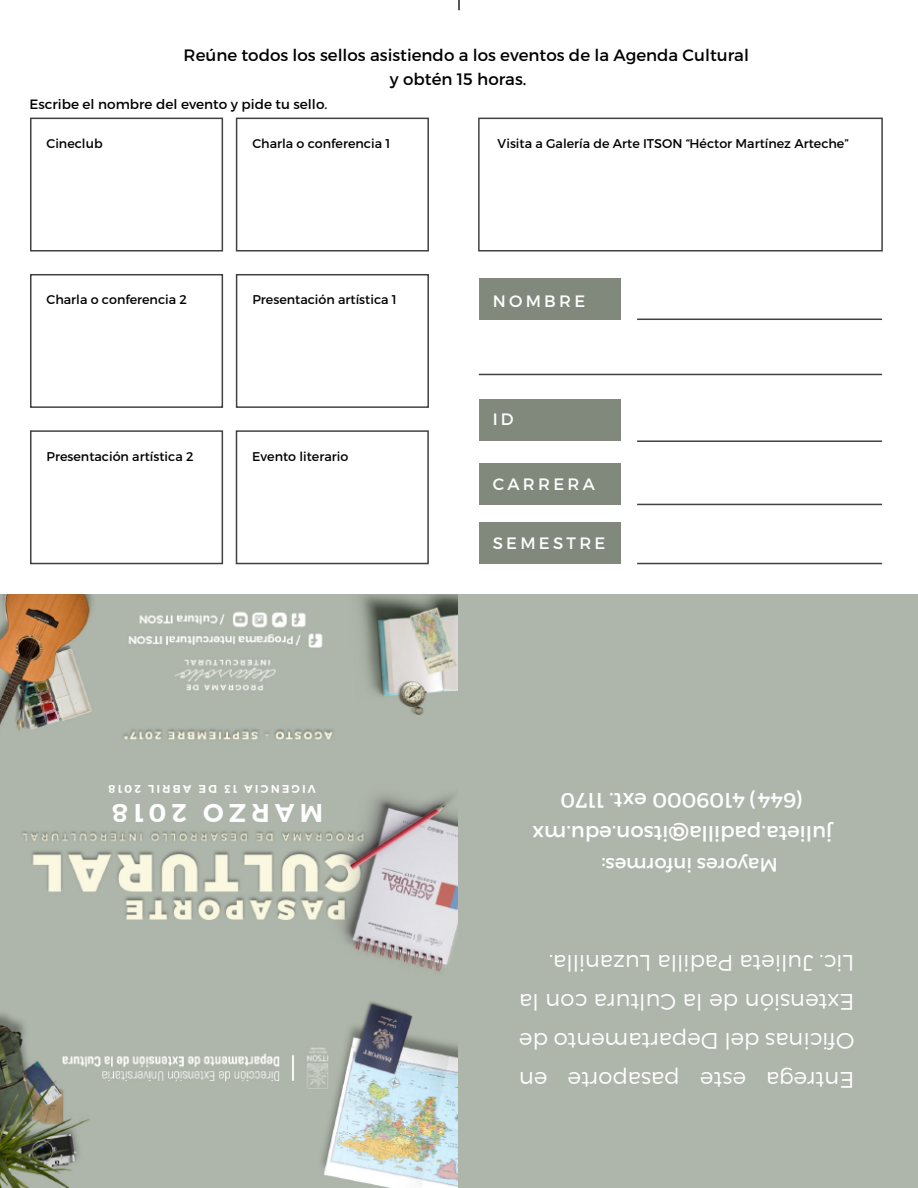
<style>
.page{position:relative;width:918px;height:1188px;background:#fff}
.page>*{position:absolute;margin:0;border:0;box-sizing:border-box;transform-origin:0 0}
.t1{font:600 25.65px "Montserrat";letter-spacing:.2em;color:#fff}
.t2{font:300 22.5px/39px "Montserrat";color:#fff}
.t3{font:21px "Montserrat";color:#fff}
.t4{font:19.35px "Montserrat";color:#fff}
.t5{font:16.5px/24px "Montserrat";color:#000}
.t6{font:16.5px "Montserrat";letter-spacing:.2em;color:#fff}
.t7{font:13.5px "Montserrat";color:#000}
.t8{font:12.75px "Montserrat";color:#000}
.t9{font:600 11.25px "Montserrat";letter-spacing:.2em;color:#fff}
</style>
<div class="page">
<svg style="left:458px;top:0;width:2px;height:10px"></svg>
<div style="left:30px;top:118px;width:193px;height:134px;background:#fff;border:2px solid #414042"></div>
<div style="left:236px;top:118px;width:193px;height:134px;background:#fff;border:2px solid #414042"></div>
<div style="left:478px;top:118px;width:405px;height:134px;background:#fff;border:2px solid #414042"></div>
<div style="left:30px;top:274px;width:193px;height:134px;background:#fff;border:2px solid #414042"></div>
<div style="left:236px;top:274px;width:193px;height:134px;background:#fff;border:2px solid #414042"></div>
<div style="left:30px;top:430px;width:193px;height:134px;background:#fff;border:2px solid #414042"></div>
<div style="left:236px;top:430px;width:193px;height:134px;background:#fff;border:2px solid #414042"></div>
<div style="left:479px;top:278px;width:142px;height:41px;background:#81897c"></div>
<div style="left:479px;top:400px;width:142px;height:41px;background:#81897c"></div>
<div style="left:479px;top:463px;width:142px;height:41px;background:#81897c"></div>
<div style="left:479px;top:522px;width:142px;height:42px;background:#81897c"></div>
<hr style="left:637px;top:319px;width:245px;height:1px;background:#414042">
<hr style="left:479px;top:374px;width:403px;height:1px;background:#414042">
<hr style="left:637px;top:440px;width:245px;height:2px;background:#414042">
<hr style="left:637px;top:504px;width:245px;height:1px;background:#414042">
<hr style="left:637px;top:563px;width:245px;height:1px;background:#414042">
<img style="left:0;top:594px;width:459px;height:594px">
<div style="left:123px;top:751px;width:211px;height:50px;background:#aeb5aa"></div>
<div style="left:459px;top:594px;width:459px;height:594px;background:#aeb5aa"></div>
<p class="t5" style="left:390px;top:43px;width:360px;text-indent:-206px">Reúne todos los sellos asistiendo a los eventos de la Agenda Cultural y obtén 15 horas.</p>
<p class="t7" style="left:30px;top:96px;width:299px">Escribe el nombre del evento y pide tu sello.</p>
<p class="t8" style="left:47px;top:136px;width:58px">Cineclub</p>
<p class="t8" style="left:252px;top:136px;width:139px">Charla o conferencia 1</p>
<p class="t8" style="left:498px;top:136px;width:353px">Visita a Galería de Arte ITSON “Héctor Martínez Arteche”</p>
<p class="t8" style="left:47px;top:292px;width:142px">Charla o conferencia 2</p>
<p class="t8" style="left:252px;top:292px;width:146px">Presentación artística 1</p>
<p class="t8" style="left:47px;top:448px;width:148px">Presentación artística 2</p>
<p class="t8" style="left:252px;top:448px;width:98px">Evento literario</p>
<p class="t9" style="left:316px;top:796px;width:209px;rotate:-180deg">VIGENCIA 13 DE ABRIL 2018</p>
<h1 class="t1" style="left:323px;top:829px;width:213px;rotate:-180deg">MARZO 2018</h1>
<p class="t6" style="left:493px;top:291px;width:94px">NOMBRE</p>
<p class="t6" style="left:493px;top:409px;width:23px">ID</p>
<p class="t6" style="left:493px;top:474px;width:104px">CARRERA</p>
<p class="t6" style="left:493px;top:533px;width:114px">SEMESTRE</p>
<h3 class="t3" style="left:803px;top:814px;width:244px;rotate:-180deg">(644) 4109000 ext. 1170</h3>
<h3 class="t3" style="left:832px;top:846px;width:301px;rotate:-180deg">julieta.padilla@itson.edu.mx</h3>
<h3 class="t4" style="left:778px;top:877px;width:178px;rotate:-180deg">Mayores informes:</h3>
<h2 class="t2" style="left:854px;top:1100px;width:337px;rotate:-180deg">Entrega<br>Oficinas del Departamento de<br>Extensión de la Cultura con la<br>Lic. Julieta Padilla Luzanilla.</h2>
<h2 class="t2" style="left:548px;top:1100px;width:30px;rotate:-180deg">en</h2>
<h2 class="t2" style="left:680px;top:1100px;width:113px;rotate:-180deg">pasaporte</h2>
<h2 class="t2" style="left:746px;top:1100px;width:47px;rotate:-180deg">este</h2>
</div>
